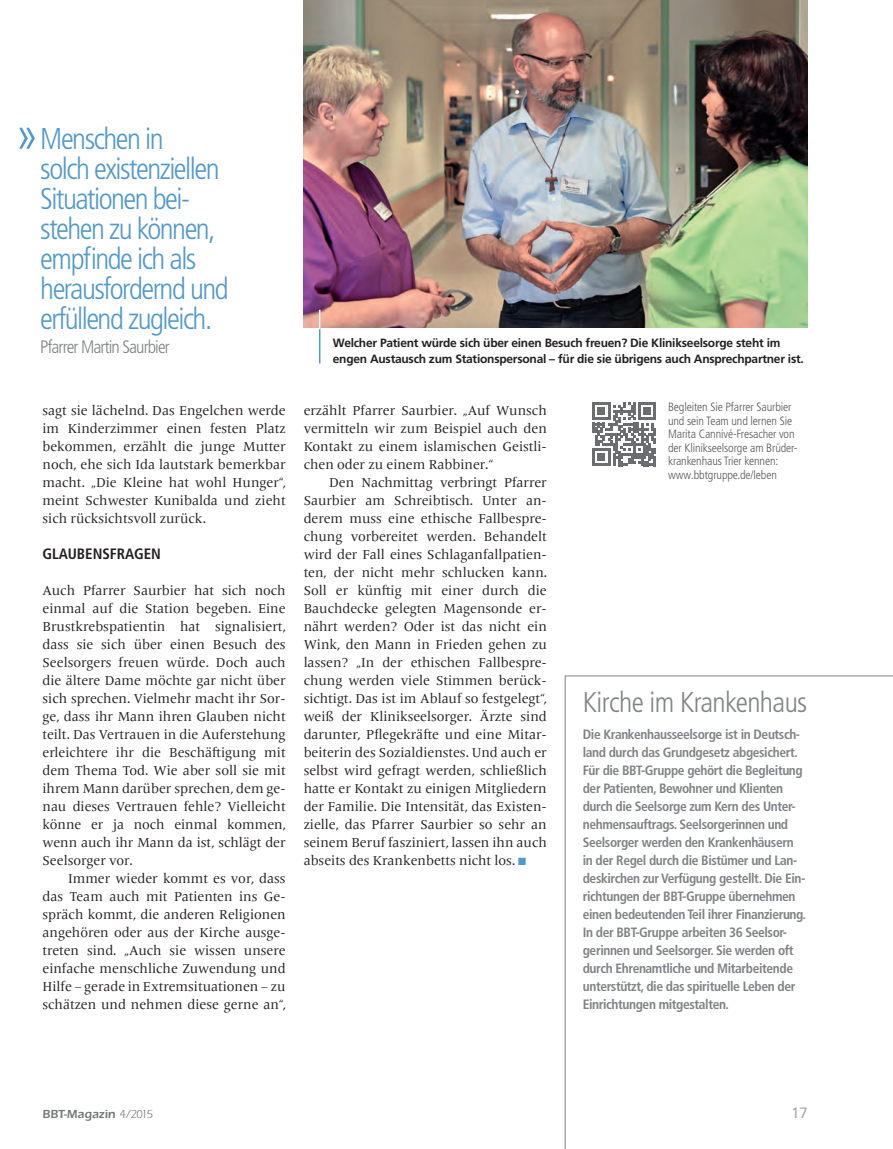
<style>
.page{position:relative;width:893px;height:1149px;background:#fff}
.page>*{position:absolute;margin:0;border:0;box-sizing:border-box;transform-origin:0 0}
.t1{font:300 condensed 30px/30px "Frutiger LT Pro";letter-spacing:-.05em;color:#5399c8}
.t2{font:300 condensed 28.5px "Frutiger LT Pro";letter-spacing:-.02em;color:#808285}
.t3{font:300 condensed 18px "Frutiger LT Pro";letter-spacing:-.05em;color:#808285}
.t4{font:700 condensed 15px "Frutiger LT Pro";color:#231f20}
.t5{font:15px "Frutiger";color:#aaabaf}
.t6{font:13.5px/18px "Frutiger Serif LT Pro";color:#231f20;text-align:justify}
.t7{font:700 condensed 13.5px/18px "Frutiger LT Pro";letter-spacing:-.03em;color:#808285}
.t8{font:300 condensed 12px/13.5px "Frutiger LT Pro";letter-spacing:-.01em;color:#57585a}
.t9{font:700 12px/16.5px "Frutiger";letter-spacing:-.02em;color:#231f20}
.t10{font:600 12px "ITC Eras LT";color:#76787b}
.s1{font-size:51px}
.s2{color:#5399c8}
.s3{font-weight:400}
</style>
<div class="page">
<svg style="left:592px;top:402px;width:64px;height:64px"></svg>
<img style="left:304px;top:0;width:504px;height:327px">
<hr style="left:319px;top:312px;width:1px;height:51px;background:#5399c8">
<svg style="left:319px;top:310px;width:1px;height:19px"></svg>
<svg style="left:565px;top:675px;width:328px;height:473px"></svg>
<h1 class="t1" style="left:40px;top:124px;width:190px;text-indent:-26px"><span class="s1">»</span>Menschen in<br>solch existenziellen<br>Situationen bei&shy;stehen zu können, empfinde ich als herausfordernd und erfüllend zugleich.</h1>
<h3 class="t3" style="left:40px;top:336px;width:131px">Pfarrer Martin Saurbier</h3>
<p class="t6" style="left:43px;top:401px;width:245px">sagt sie lächelnd. Das Engelchen werde im Kinderzimmer einen festen Platz bekommen, erzählt die junge Mutter noch, ehe sich Ida lautstark bemerkbar macht. „Die Kleine hat wohl Hunger“, meint Schwester Kunibalda und zieht sich rücksichtsvoll zurück.</p>
<p class="t4" style="left:43px;top:544px;width:120px">GLAUBENSFRAGEN</p>
<p class="t6" style="left:43px;top:581px;width:245px">Auch Pfarrer Saurbier hat sich noch einmal auf die Station begeben. Eine Brustkrebspatientin hat signalisiert, dass sie sich über einen Besuch des Seelsorgers freuen würde. Doch auch die ältere Dame möchte gar nicht über sich sprechen. Vielmehr macht ihr Sor&shy;ge, dass ihr Mann ihren Glauben nicht teilt. Das Vertrauen in die Auferstehung erleichtere ihr die Beschäftigung mit dem Thema Tod. Wie aber soll sie mit ihrem Mann darüber sprechen, dem ge&shy;nau dieses Vertrauen fehle? Vielleicht könne er ja noch einmal kommen, wenn auch ihr Mann da ist, schlägt der Seelsorger vor.</p>
<p class="t6" style="left:43px;top:869px;width:245px;text-indent:26px">Immer wieder kommt es vor, dass das Team auch mit Patienten ins Ge&shy;spräch kommt, die anderen Religionen angehören oder aus der Kirche ausge&shy;treten sind. „Auch sie wissen unsere einfache menschliche Zuwendung und Hilfe – gerade in Extremsituationen – zu schätzen und nehmen diese gerne an“,</p>
<p class="t9" style="left:333px;top:334px;width:473px">Welcher Patient würde sich über einen Besuch freuen? Die Klinikseelsorge steht im engen Austausch zum Stationspersonal – für die sie übrigens auch Ansprechpartner ist.</p>
<p class="t6" style="left:304px;top:401px;width:245px">erzählt Pfarrer Saurbier. „Auf Wunsch vermitteln wir zum Beispiel auch den Kontakt zu einem islamischen Geistli&shy;chen oder zu einem Rabbiner.“</p>
<p class="t6" style="left:304px;top:473px;width:245px;text-indent:26px">Den Nachmittag verbringt Pfarrer Saurbier am Schreibtisch. Unter an&shy;derem muss eine ethische Fallbespre&shy;chung vorbereitet werden. Behandelt wird der Fall eines Schlaganfallpatien&shy;ten, der nicht mehr schlucken kann.<br>Soll er künftig mit einer durch die Bauchdecke gelegten Magensonde er&shy;nährt werden? Oder ist das nicht ein Wink, den Mann in Frieden gehen zu lassen? „In der ethischen Fallbespre&shy;chung werden viele Stimmen berück&shy;sichtigt. Das ist im Ablauf so festgelegt“, weiß der Klinikseelsorger. Ärzte sind darunter, Pflegekräfte und eine Mitar&shy;beiterin des Sozialdienstes. Und auch er selbst wird gefragt werden, schließlich hatte er Kontakt zu einigen Mitgliedern der Familie. Die Intensität, das Existen&shy;zielle, das Pfarrer Saurbier so sehr an seinem Beruf fasziniert, lassen ihn auch abseits des Krankenbetts nicht los. <span class="s2">■</span></p>
<p class="t8" style="left:668px;top:400px;width:131px">Begleiten Sie Pfarrer Saurbier und sein Team und lernen Sie<br>Marita Cannivé-Fresacher von der Klinikseelsorge am Brüder&shy;krankenhaus Trier kennen: www.bbtgruppe.de/leben</p>
<h2 class="t2" style="left:583px;top:685px;width:226px">Kirche im Krankenhaus</h2>
<p class="t7" style="left:583px;top:725px;width:225px">Die Krankenhausseelsorge ist in Deutsch&shy;land durch das Grundgesetz abgesichert.<br>Für die BBT-Gruppe gehört die Begleitung der Patienten, Bewohner und Klienten durch die Seelsorge zum Kern des Unter&shy;nehmensauftrags. Seelsorgerinnen und Seelsorger werden den Krankenhäusern in der Regel durch die Bistümer und Lan&shy;deskirchen zur Verfügung gestellt. Die Ein&shy;richtungen der BBT-Gruppe übernehmen einen bedeutenden Teil ihrer Finanzierung.<br>In der BBT-Gruppe arbeiten 36 Seelsor&shy;gerinnen und Seelsorger. Sie werden oft durch Ehrenamtliche und Mitarbeitende unterstützt, die das spirituelle Leben der Einrichtungen mitgestalten.</p>
<p class="t10" style="left:43px;top:1106px;width:112px">BBT-Magazin <span class="s3">4/2015</span></p>
<p class="t5" style="left:791px;top:1103px;width:18px">17</p>
</div>
